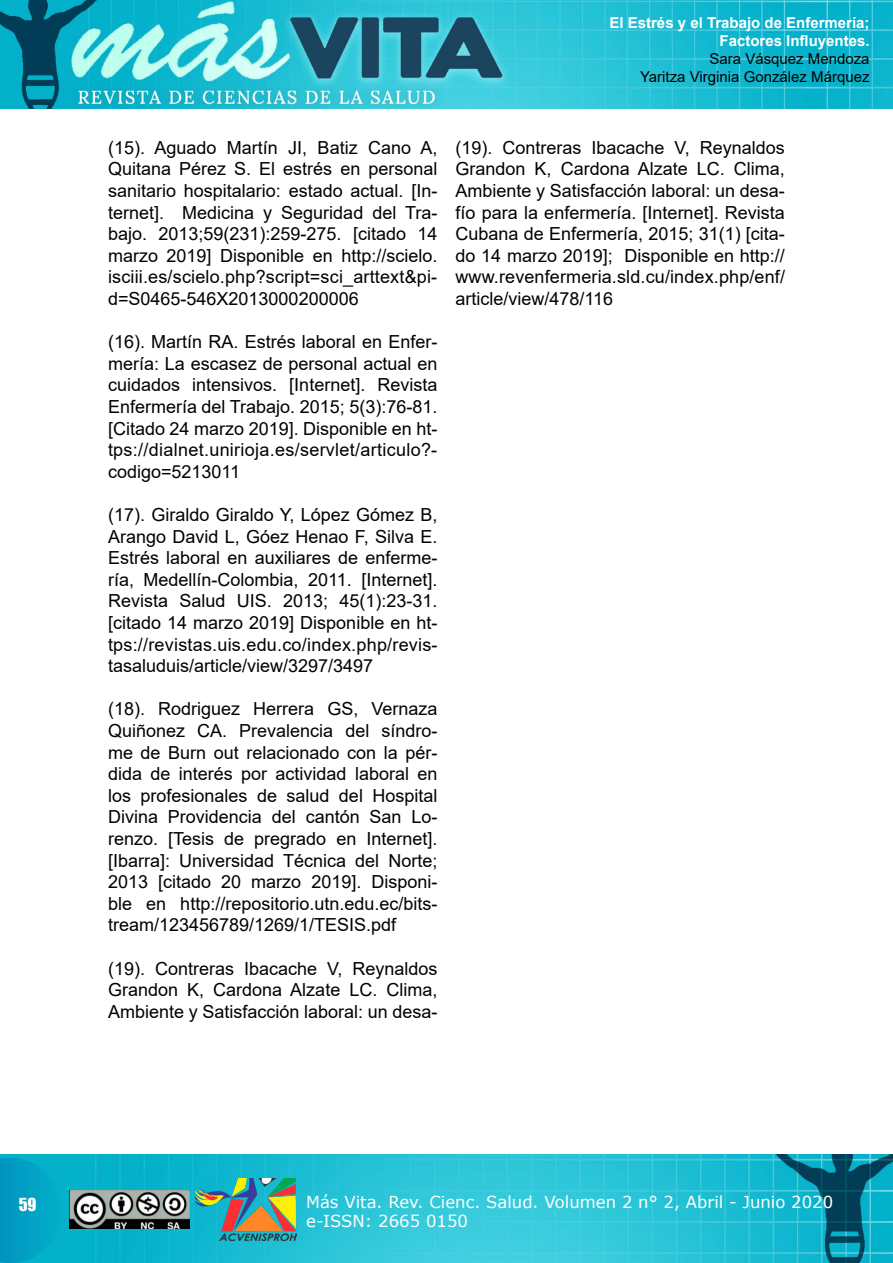
<style>
.page{position:relative;width:893px;height:1263px;background:#fff}
.page>*{position:absolute;margin:0;border:0;box-sizing:border-box;transform-origin:0 0}
.t1{font:18px/21.6px "Arial";color:#020203;text-align:justify}
.t2{font:16.5px/19.8px "Verdana";color:#fffffd}
.t3{font:16.5px "Impact";color:#fff}
.t4{font:700 15px/18px "Arial";color:#fff;text-align:right}
.t5{font:15px/18px "Arial";color:#000;text-align:right}
</style>
<div class="page">
<img style="left:0;top:1155px;width:893px;height:108px">
<svg style="left:0;top:1158px;width:61px;height:105px;background:#01a1c4"></svg>
<img style="left:70px;top:1191px;width:119px;height:38px">
<img style="left:195px;top:1179px;width:102px;height:62px">
<img style="left:0;top:0;width:807px;height:108px">
<img style="left:807px;top:0;width:86px;height:108px">
<p class="t3" style="left:19px;top:1192px;width:19px">59</p>
<p class="t4" style="left:609px;top:13px;width:262px">El Estrés y el Trabajo de Enfermería;<br>Factores Influyentes.</p>
<p class="t5" style="left:640px;top:49px;width:231px">Sara Vásquez Mendoza<br>Yaritza Virginia González Márquez</p>
<p class="t1" style="left:108px;top:137px;width:331px">(15). Aguado Martín JI, Batiz Cano A, Quitana Pérez S. El estrés en personal sanitario hospitalario: estado actual. [In&shy;ternet]. Medicina y Seguridad del Tra&shy;bajo. 2013;59(231):259-275. [citado 14 marzo 2019] Disponible en http://scielo. isciii.es/scielo.php?script=sci_arttext&amp;pi&shy;d=S0465-546X2013000200006</p>
<p class="t1" style="left:108px;top:331px;width:331px">(16). Martín RA. Estrés laboral en Enfer&shy;mería: La escasez de personal actual en cuidados intensivos. [Internet]. Revista Enfermería del Trabajo. 2015; 5(3):76-81. [Citado 24 marzo 2019]. Disponible en ht&shy;tps://dialnet.unirioja.es/servlet/articulo?- codigo=5213011</p>
<p class="t1" style="left:108px;top:504px;width:331px">(17). Giraldo Giraldo Y, López Gómez B, Arango David L, Góez Henao F, Silva E.<br>Estrés laboral en auxiliares de enferme&shy;ría, Medellín-Colombia, 2011. [Internet].<br>Revista Salud UIS. 2013; 45(1):23-31. [citado 14 marzo 2019] Disponible en ht&shy;tps://revistas.uis.edu.co/index.php/revis&shy;tasaluduis/article/view/3297/3497</p>
<p class="t1" style="left:108px;top:698px;width:331px">(18). Rodriguez Herrera GS, Vernaza Quiñonez CA. Prevalencia del síndro&shy;me de Burn out relacionado con la pér&shy;dida de interés por actividad laboral en los profesionales de salud del Hospital Divina Providencia del cantón San Lo&shy;renzo. [Tesis de pregrado en Internet]. [Ibarra]: Universidad Técnica del Norte; 2013 [citado 20 marzo 2019]. Disponi&shy;ble en http://repositorio.utn.edu.ec/bits&shy;tream/123456789/1269/1/TESIS.pdf</p>
<p class="t1" style="left:108px;top:957px;width:331px">(19). Contreras Ibacache V, Reynaldos Grandon K, Cardona Alzate LC. Clima, Ambiente y Satisfacción laboral: un desa-</p>
<p class="t1" style="left:455px;top:137px;width:331px">(19). Contreras Ibacache V, Reynaldos Grandon K, Cardona Alzate LC. Clima, Ambiente y Satisfacción laboral: un desa&shy;fío para la enfermería. [Internet]. Revista Cubana de Enfermería, 2015; 31(1) [cita&shy;do 14 marzo 2019]; Disponible en http:// www.revenfermeria.sld.cu/index.php/enf/ article/view/478/116</p>
<p class="t2" style="left:306px;top:1191px;width:529px">Más Vita. Rev. Cienc. Salud. Volumen 2 n° 2, Abril - Junio 2020 e-ISSN: 2665 0150</p>
</div>
